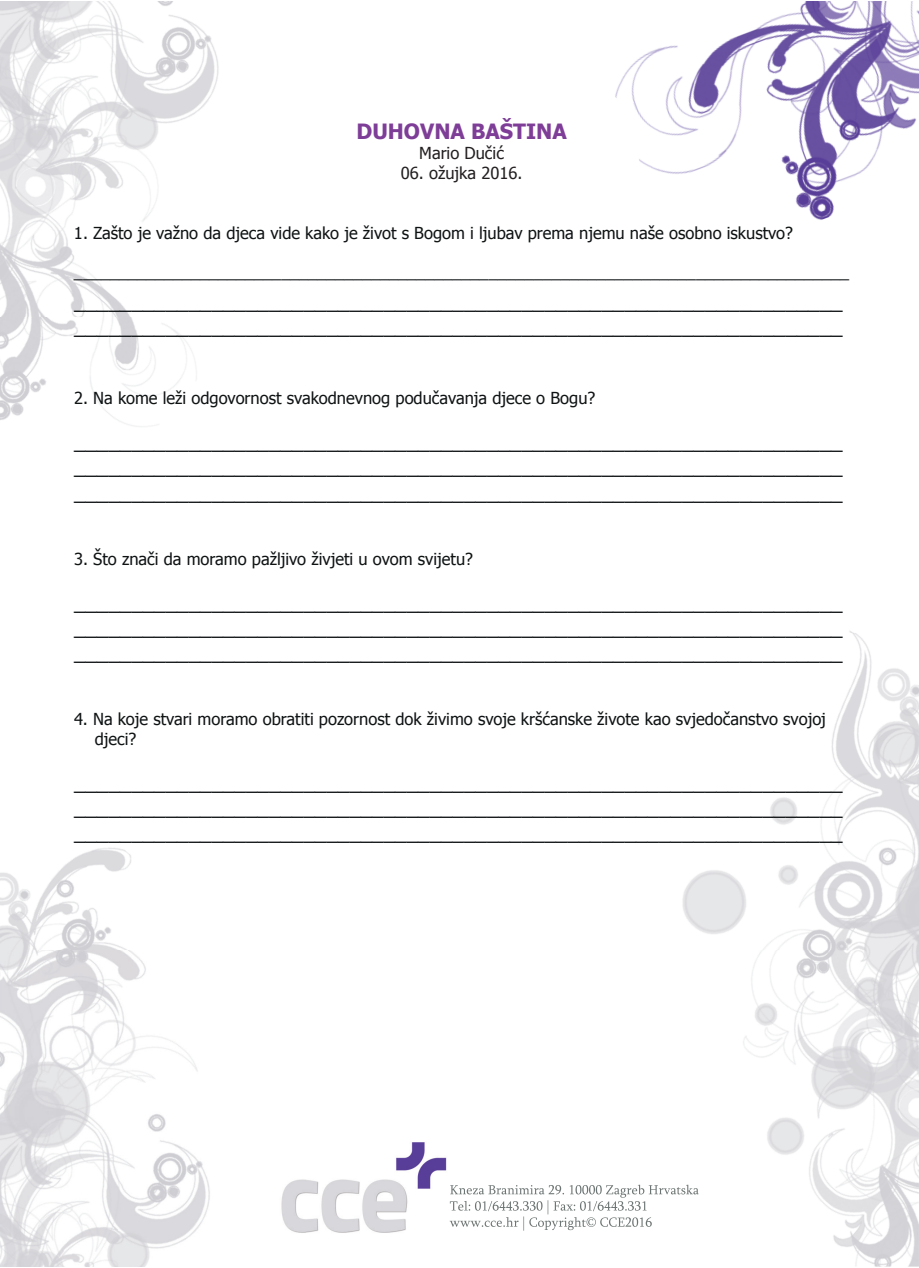
<style>
.page{position:relative;width:919px;height:1268px;background:#fff}
.page>*{position:absolute;margin:0;border:0;box-sizing:border-box;transform-origin:0 0}
.t1{font:21px/25.2px "Tahoma";color:#0f1314;text-align:justify}
.t2{font:700 21px "Tahoma";color:#7e3e98}
.t3{font:16.5px/19.8px "Tahoma";color:#0f1314}
.t4{font:16.5px "Tahoma";color:#231f20}
</style>
<div class="page">
<img style="left:0;top:1px;width:918px;height:1265px">
<svg style="left:449px;top:1184px;width:249px;height:46px"></svg>
<p class="t2" style="left:356px;top:117px;width:212px">DUHOVNA BAŠTINA</p>
<p class="t4" style="left:419px;top:142px;width:86px">Mario Dučić</p>
<p class="t4" style="left:401px;top:162px;width:123px">06. ožujka 2016.</p>
<p class="t3" style="left:74px;top:222px;width:720px">1. Zašto je važno da djeca vide kako je život s Bogom i ljubav prema njemu naše osobno iskustvo?</p>
<p class="t3" style="left:74px;top:261px;width:776px">______________________________________________________________________________________</p>
<p class="t1" style="left:74px;top:287px;width:770px">___________________________________________________________________ ___________________________________________________________________</p>
<p class="t3" style="left:74px;top:387px;width:523px">2. Na kome leži odgovornost svakodnevnog podučavanja djece o Bogu?</p>
<p class="t1" style="left:74px;top:428px;width:770px">___________________________________________________________________ ___________________________________________________________________ ___________________________________________________________________</p>
<p class="t3" style="left:74px;top:548px;width:400px">3. Što znači da moramo pažljivo živjeti u ovom svijetu?</p>
<p class="t1" style="left:74px;top:588px;width:770px">___________________________________________________________________ ___________________________________________________________________ ___________________________________________________________________</p>
<p class="t3" style="left:95px;top:708px;width:732px;text-indent:-21px">4. Na koje stvari moramo obratiti pozornost dok živimo svoje kršćanske živote kao svjedočanstvo svojoj djeci?</p>
<p class="t1" style="left:74px;top:768px;width:770px">___________________________________________________________________ ___________________________________________________________________ ___________________________________________________________________</p>
</div>
